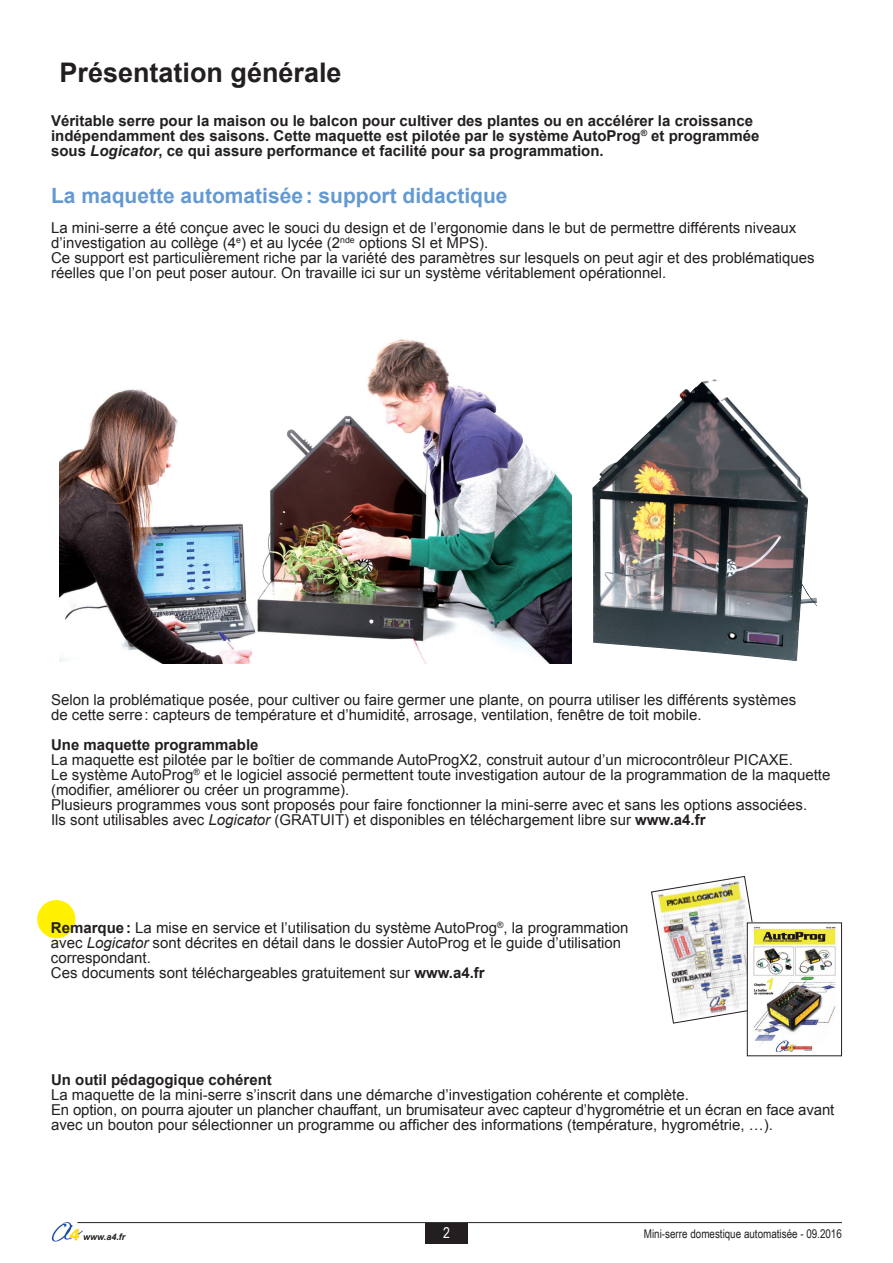
<style>
.page{position:relative;width:893px;height:1263px;background:#fff}
.page>*{position:absolute;margin:0;border:0;box-sizing:border-box;transform-origin:0 0}
.t1{font:700 27px "Arial";color:#231f20}
.t2{font:700 21px "Arial";color:#6599d1}
.t3{font:15px/15px "Arial";color:#231f20}
.t4{font:700 15px/15px "Arial";color:#231f20}
.t5{font:15px "Arial Narrow";color:#fff}
.t6{font:12px "Arial Narrow";color:#231f20}
.t7{font:italic 700 9px "Arial";color:#231f20}
.s1{font-style:italic}
.s2{font-weight:700}
</style>
<div class="page">
<img style="left:51px;top:1222px;width:32px;height:19px">
<hr style="left:77px;top:1222px;width:765px;height:1px;background:#231f20">
<div style="left:425px;top:1223px;width:43px;height:20px;background:#231f20"></div>
<img style="left:60px;top:339px;width:512px;height:324px">
<div style="left:37px;top:900px;width:38px;height:38px;background:#fff101;border-radius:50%"></div>
<img style="left:651px;top:876px;width:116px;height:147px">
<img style="left:749px;top:925px;width:87px;height:128px">
<div style="left:747px;top:923px;width:95px;height:133px;border:1px solid #231f20"></div>
<img style="left:592px;top:379px;width:225px;height:282px">
<p class="t1" style="left:60px;top:55px;width:284px">Présentation générale</p>
<p class="t4" style="left:51px;top:113px;width:710px">Véritable serre pour la maison ou le balcon pour cultiver des plantes ou en accélérer la croissance indépendamment des saisons. Cette maquette est pilotée par le système AutoProg<sup>®</sup> et programmée</p>
<p class="t4" style="left:51px;top:143px;width:554px">sous <span class="s1">Logicator</span>, ce qui assure performance et facilité pour sa programmation.</p>
<p class="t2" style="left:51px;top:181px;width:458px">La maquette automatisée: support didactique</p>
<p class="t3" style="left:51px;top:220px;width:747px">La mini-serre a été conçue avec le souci du design et de l’ergonomie dans le but de permettre différents niveaux d’investigation au collège (4<sup>e</sup>) et au lycée (2<sup>nde</sup> options SI et MPS).</p>
<p class="t3" style="left:51px;top:250px;width:765px">Ce support est particulièrement riche par la variété des paramètres sur lesquels on peut agir et des problématiques réelles que l’on peut poser autour. On travaille ici sur un système véritablement opérationnel.</p>
<p class="t3" style="left:51px;top:693px;width:747px">Selon la problématique posée, pour cultiver ou faire germer une plante, on pourra utiliser les différents systèmes</p>
<p class="t3" style="left:51px;top:708px;width:652px">de cette serre: capteurs de température et d’humidité, arrosage, ventilation, fenêtre de toit mobile.</p>
<p class="t4" style="left:51px;top:738px;width:209px">Une maquette programmable</p>
<p class="t3" style="left:51px;top:753px;width:744px">La maquette est pilotée par le boîtier de commande AutoProgX2, construit autour d’un microcontrôleur PICAXE.</p>
<p class="t3" style="left:51px;top:768px;width:781px">Le système AutoProg<sup>®</sup> et le logiciel associé permettent toute investigation autour de la programmation de la maquette (modifier, améliorer ou créer un programme).</p>
<p class="t3" style="left:51px;top:798px;width:758px">Plusieurs programmes vous sont proposés pour faire fonctionner la mini-serre avec et sans les options associées.</p>
<p class="t3" style="left:51px;top:813px;width:656px">Ils sont utilisables avec <span class="s1">Logicator</span> (GRATUIT) et disponibles en téléchargement libre sur <span class="s2">www.a4.fr</span></p>
<p class="t3" style="left:51px;top:921px;width:579px"><span class="s2">Remarque:</span> La mise en service et l’utilisation du système AutoProg<sup>®</sup>, la programmation avec <span class="s1">Logicator</span> sont décrites en détail dans le dossier AutoProg et le guide d’utilisation correspondant.</p>
<p class="t3" style="left:51px;top:966px;width:435px">Ces documents sont téléchargeables gratuitement sur <span class="s2">www.a4.fr</span></p>
<p class="t4" style="left:51px;top:1072px;width:222px">Un outil pédagogique cohérent</p>
<p class="t3" style="left:51px;top:1087px;width:639px">La maquette de la mini-serre s’inscrit dans une démarche d’investigation cohérente et complète.</p>
<p class="t3" style="left:51px;top:1102px;width:785px">En option, on pourra ajouter un plancher chauffant, un brumisateur avec capteur d’hygrométrie et un écran en face avant avec un bouton pour sélectionner un programme ou afficher des informations (température, hygrométrie, …).</p>
<p class="t7" style="left:83px;top:1231px;width:44px">www.a4.fr</p>
<p class="t5" style="left:443px;top:1222px;width:8px">2</p>
<p class="t6" style="left:644px;top:1225px;width:199px">Mini-serre domestique automatisée - 09.2016</p>
</div>
